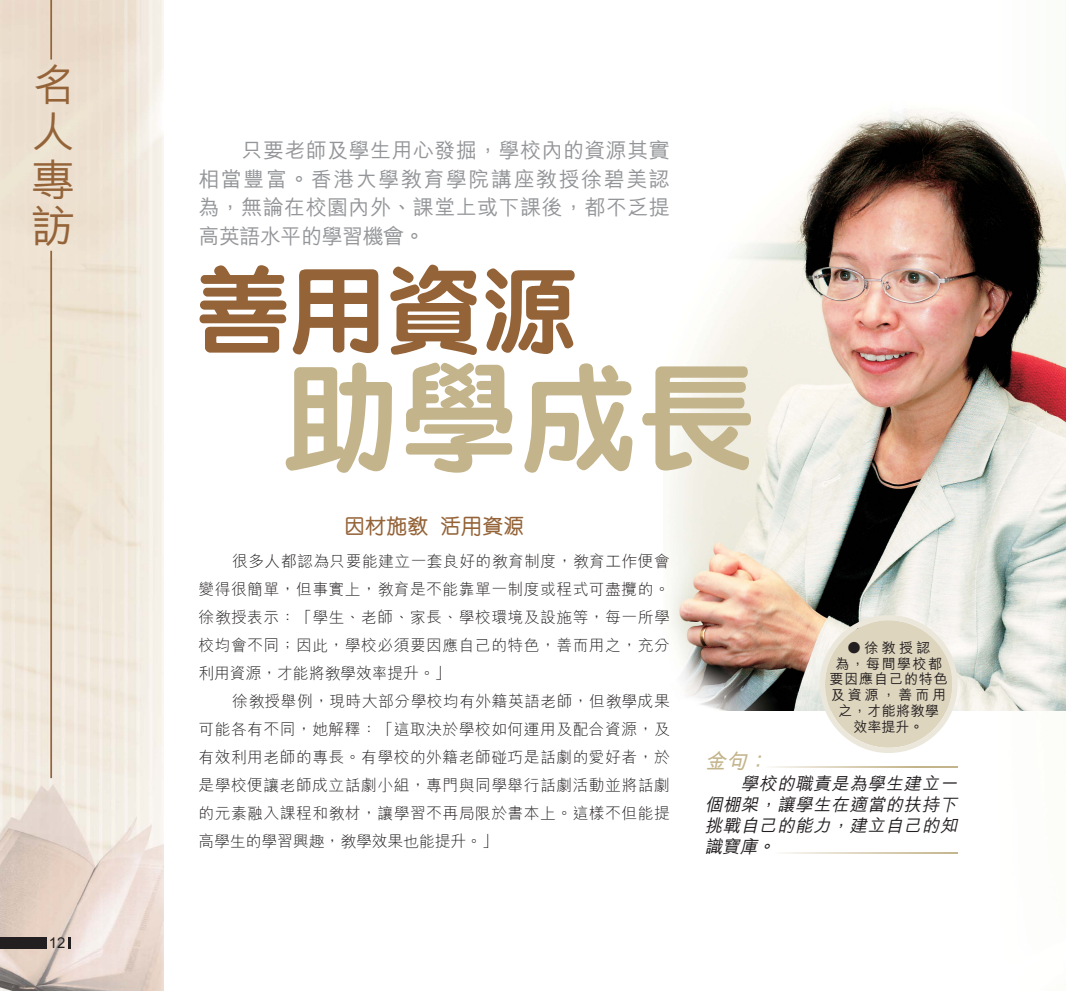
<style>
.page{position:relative;width:1066px;height:991px;background:#fff}
.page>*{position:absolute;margin:0;border:0;box-sizing:border-box;transform-origin:0 0}
.t1{font:800 118.65px "M Yuen";color:#c3b48b}
.t2{font:800 96.08px "M Yuen";color:#946338}
.t3{font:500 43.75px/47.4px "M Hei";color:#946338;text-align:justify}
.t4{font:500 21px/28.9px "M Hei";letter-spacing:.02em;color:#939598;text-align:justify}
.t5{font:500 21px "M Yuen";color:#946338}
.t6{font:italic 700 21px "M Hei";color:#c3b48b}
.t7{font:italic 500 17.5px/21px "M Hei";color:#231f20;text-align:justify}
.t8{font:300 15.75px/28px "M Hei";letter-spacing:.035em;color:#231f20;text-align:justify}
.t9{font:500 14.88px "M Hei";color:#231f20}
.t10{font:500 14px/15.8px "M Hei";letter-spacing:.065em;color:#231f20;text-align:center}
</style>
<div class="page">
<img style="left:0;top:0;width:164px;height:990px">
<hr style="left:50px;top:251px;width:2px;height:527px;background:#946338">
<hr style="left:50px;top:0;width:2px;height:60px;background:#946338">
<div style="left:0;top:937px;width:47px;height:11px;background:#231f20"></div>
<svg style="left:68px;top:937px;width:2px;height:11px"></svg>
<img style="left:674px;top:108px;width:392px;height:337px">
<img style="left:666px;top:445px;width:400px;height:265px">
<hr style="left:766px;top:766px;width:191px;height:2px;background:#c3b48b">
<svg style="left:766px;top:766px;width:133px;height:2px"></svg>
<svg style="left:783px;top:852px;width:174px;height:1px"></svg>
<svg style="left:820px;top:615px;width:137px;height:138px;background:#e2dbca"></svg>
<h3 class="t3" style="left:31px;top:62px;width:45px">名人專訪</h3>
<p class="t9" style="left:49px;top:934px;width:18px">12</p>
<h3 class="t4" style="left:198px;top:136px;width:473px;text-indent:43px">只要老師及學生用心發掘，學校內的資源其實相當豐富。香港大學教育學院講座教授徐碧美認為，無論在校園內外、課堂上或下課後，都不乏提高英語水平的學習機會。</h3>
<h2 class="t2" style="left:193px;top:260px;width:386px">善用資源</h2>
<h1 class="t1" style="left:281px;top:356px;width:476px">助學成長</h1>
<h3 class="t5" style="left:344px;top:515px;width:181px">因材施教活用資源</h3>
<p class="t8" style="left:198px;top:547px;width:473px;text-indent:34px">很多人都認為只要能建立一套良好的教育制度，教育工作便會變得很簡單，但事實上，教育是不能靠單一制度或程式可盡攬的。徐教授表示：「學生、老師、家長、學校環境及設施等，每一所學校均會不同；因此，學校必須要因應自己的特色，善而用之，充分利用資源，才能將教學效率提升。」</p>
<p class="t8" style="left:198px;top:687px;width:473px;text-indent:34px">徐教授舉例，現時大部分學校均有外籍英語老師，但教學成果可能各有不同，她解釋：「這取決於學校如何運用及配合資源，及有效利用老師的專長。有學校的外籍老師碰巧是話劇的愛好者，於是學校便讓老師成立話劇小組，專門與同學舉行話劇活動並將話劇的元素融入課程和教材，讓學習不再局限於書本上。這樣不但能提高學生的學習興趣，教學效果也能提升。」</p>
<p class="t10" style="left:829px;top:640px;width:120px">●徐教授認<br>為，每間學校都要因應自己的特色及資源，善而用之，才能將教學<br>效率提升。</p>
<h3 class="t6" style="left:705px;top:750px;width:69px">金句：</h3>
<p class="t7" style="left:705px;top:773px;width:258px;text-indent:36px">學校的職責是為學生建立一個棚架，讓學生在適當的扶持下挑戰自己的能力，建立自己的知識寶庫。</p>
</div>
